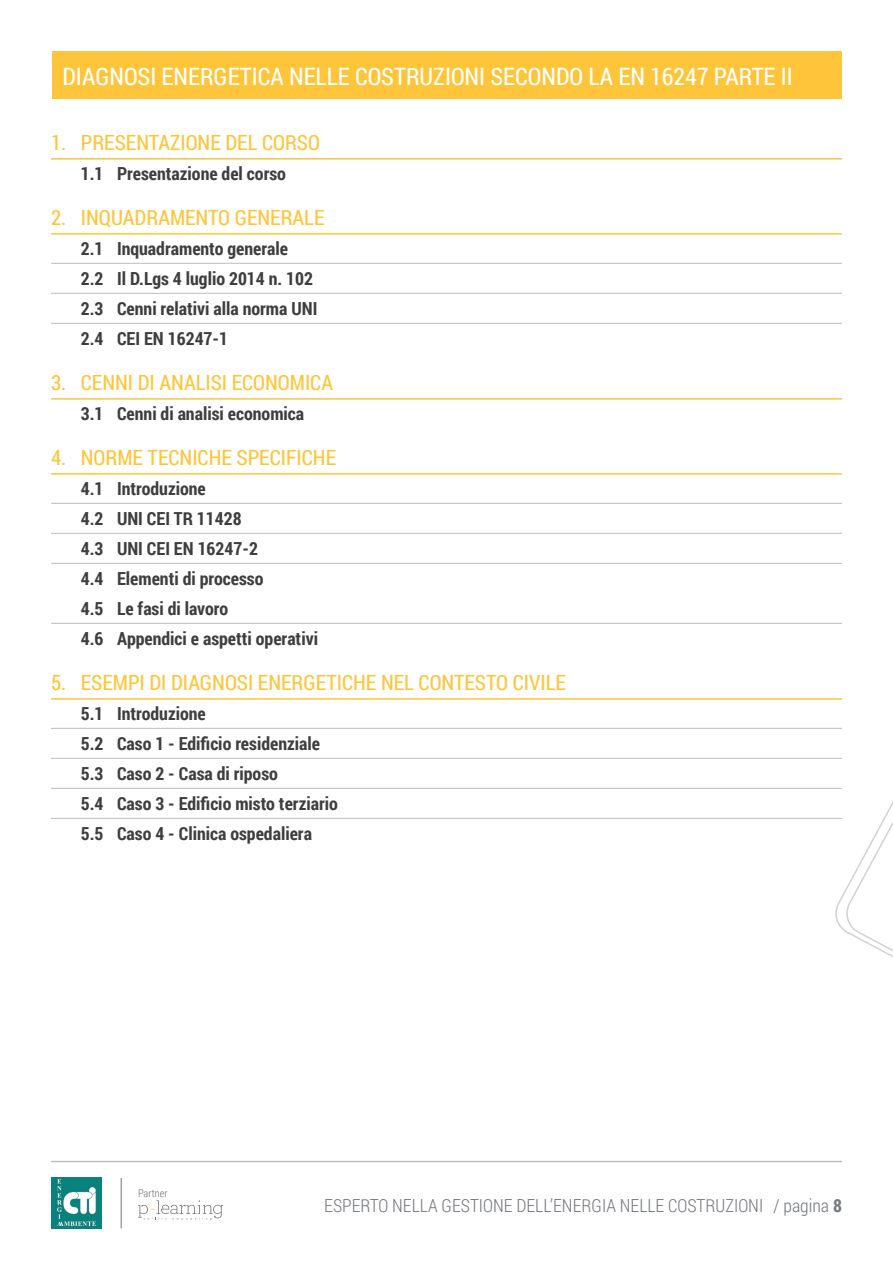
<style>
.page{position:relative;width:893px;height:1263px;background:#fff}
.page>*{position:absolute;margin:0;border:0;box-sizing:border-box;transform-origin:0 0}
.t1{font:24px "Roboto Condensed";color:#fff}
.t2{font:21px "Roboto Condensed";color:#fec53a}
.t3{font:700 18px/30px "Roboto Condensed";color:#3e3e3f}
.t4{font:300 18px "Roboto Condensed";color:#76797e}
.t5{font:300 10.65px "Roboto Condensed";color:#717273}
.s1{font-weight:700}
</style>
<div class="page">
<hr style="left:51px;top:1161px;width:791px;height:1px;background:#bcbdc0">
<img style="left:51px;top:1178px;width:50px;height:50px">
<svg style="left:138px;top:1200px;width:85px;height:20px"></svg>
<hr style="left:121px;top:1178px;width:1px;height:50px;background:#717273">
<hr style="left:51px;top:158px;width:791px;height:2px;background:#fec53a">
<hr style="left:51px;top:233px;width:791px;height:2px;background:#fec53a">
<hr style="left:51px;top:263px;width:791px;height:1px;background:#bcbdc0">
<hr style="left:51px;top:293px;width:791px;height:1px;background:#bcbdc0">
<hr style="left:51px;top:323px;width:791px;height:1px;background:#bcbdc0">
<hr style="left:51px;top:398px;width:791px;height:2px;background:#fec53a">
<hr style="left:51px;top:473px;width:791px;height:2px;background:#fec53a">
<hr style="left:51px;top:503px;width:791px;height:1px;background:#bcbdc0">
<hr style="left:51px;top:533px;width:791px;height:1px;background:#bcbdc0">
<hr style="left:51px;top:563px;width:791px;height:1px;background:#bcbdc0">
<hr style="left:51px;top:623px;width:791px;height:1px;background:#bcbdc0">
<hr style="left:51px;top:698px;width:791px;height:2px;background:#fec53a">
<hr style="left:51px;top:728px;width:791px;height:1px;background:#bcbdc0">
<hr style="left:51px;top:758px;width:791px;height:1px;background:#bcbdc0">
<hr style="left:51px;top:788px;width:791px;height:1px;background:#bcbdc0">
<hr style="left:51px;top:818px;width:791px;height:1px;background:#bcbdc0">
<svg style="left:835px;top:801px;width:58px;height:156px"></svg>
<div style="left:53px;top:51px;width:789px;height:47px;background:#fec53a"></div>
<h1 class="t1" style="left:62px;top:60px;width:732px">DIAGNOSI ENERGETICA NELLE COSTRUZIONI SECONDO LA EN 16247 PARTE II</h1>
<p class="t2" style="left:51px;top:128px;width:270px">1. PRESENTAZIONE DEL CORSO</p>
<p class="t3" style="left:81px;top:157px;width:207px">1.1 Presentazione del corso</p>
<p class="t2" style="left:51px;top:203px;width:275px">2. INQUADRAMENTO GENERALE</p>
<p class="t3" style="left:81px;top:232px;width:238px">2.1 Inquadramento generale<br>2.2 Il D.Lgs 4 luglio 2014 n. 102<br>2.3 Cenni relativi alla norma UNI<br>2.4 CEI EN 16247-1</p>
<p class="t2" style="left:51px;top:368px;width:283px">3. CENNI DI ANALISI ECONOMICA</p>
<p class="t3" style="left:81px;top:397px;width:225px">3.1 Cenni di analisi economica</p>
<p class="t2" style="left:51px;top:443px;width:287px">4. NORME TECNICHE SPECIFICHE</p>
<p class="t3" style="left:81px;top:472px;width:239px">4.1 Introduzione<br>4.2 UNI CEI TR 11428<br>4.3 UNI CEI EN 16247-2<br>4.4 Elementi di processo<br>4.5 Le fasi di lavoro<br>4.6 Appendici e aspetti operativi</p>
<p class="t2" style="left:51px;top:668px;width:516px">5. ESEMPI DI DIAGNOSI ENERGETICHE NEL CONTESTO CIVILE</p>
<p class="t3" style="left:81px;top:697px;width:259px">5.1 Introduzione<br>5.2 Caso 1 - Edificio residenziale<br>5.3 Caso 2 - Casa di riposo<br>5.4 Caso 3 - Edificio misto terziario<br>5.5 Caso 4 - Clinica ospedaliera</p>
<p class="t5" style="left:138px;top:1186px;width:31px">Partner</p>
<p class="t4" style="left:324px;top:1193px;width:519px">ESPERTO NELLA GESTIONE DELL’ENERGIA NELLE COSTRUZIONI / pagina <span class="s1">8</span></p>
</div>
